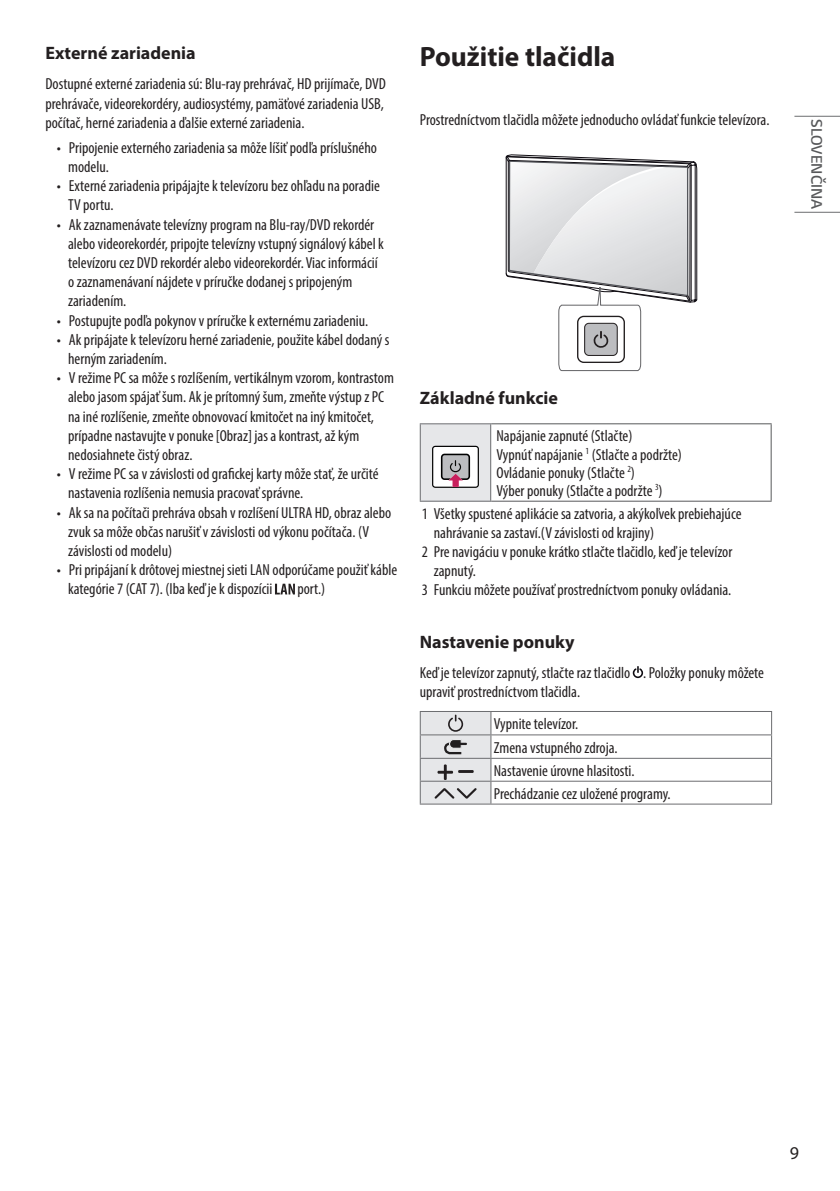
<style>
.page{position:relative;width:840px;height:1191px;background:#fff}
.page>*{position:absolute;margin:0;border:0;box-sizing:border-box;transform-origin:0 0}
.Title_1{font:700 28px "Myriad Pro";color:#231f20}
.Title_3{font:700 18px "Myriad Pro";color:#231f20}
.t1{font:18px "Myriad Pro";color:#231f20}
.Body{font:condensed 16px/19.2px "Myriad Pro";color:#231f20}
.Body_Table{font:condensed 16px "Myriad Pro";color:#231f20}
.t2{font:300 16px "LG Smart";color:#57585a}
</style>
<div class="page">
<hr style="left:794px;top:116px;width:45px;height:1px;background:#6c6d70">
<hr style="left:794px;top:212px;width:45px;height:1px;background:#6c6d70">
<svg style="left:275px;top:583px;width:20px;height:11px"></svg>
<svg style="left:505px;top:154px;width:191px;height:217px"></svg>
<div style="left:420px;top:424px;width:70px;height:77px;background:#e6e7e9"></div>
<hr style="left:419px;top:423px;width:72px;height:1px;background:#6c6d70">
<hr style="left:419px;top:424px;width:1px;height:77px;background:#6c6d70">
<hr style="left:490px;top:424px;width:1px;height:77px;background:#6c6d70">
<hr style="left:419px;top:501px;width:72px;height:1px;background:#6c6d70">
<hr style="left:491px;top:423px;width:280px;height:1px;background:#57585a">
<hr style="left:770px;top:424px;width:1px;height:77px;background:#57585a">
<hr style="left:491px;top:501px;width:280px;height:1px;background:#57585a">
<div style="left:432px;top:446px;width:46px;height:41px;background:#fff;border-radius:3px"></div>
<div style="left:432px;top:446px;width:46px;height:42px;border:1px solid #000;border-radius:3px"></div>
<div style="left:441px;top:454px;width:28px;height:25px;background:#bcbdc0;border-radius:3px"></div>
<div style="left:440px;top:453px;width:30px;height:27px;border:2px solid #000;border-radius:3px"></div>
<svg style="left:448px;top:460px;width:14px;height:27px"></svg>
<svg style="left:632px;top:666px;width:10px;height:12px"></svg>
<hr style="left:490px;top:780px;width:281px;height:1px;background:#6c6d70">
<hr style="left:490px;top:711px;width:281px;height:1px;background:#6c6d70">
<hr style="left:490px;top:734px;width:281px;height:1px;background:#6c6d70">
<hr style="left:490px;top:758px;width:281px;height:1px;background:#6c6d70">
<hr style="left:490px;top:803px;width:281px;height:1px;background:#6c6d70">
<svg style="left:419px;top:711px;width:72px;height:93px"></svg>
<p class="Title_3" style="left:45px;top:41px;width:152px">Externé zariadenia</p>
<p class="Body" style="left:45px;top:74px;width:342px">Dostupné externé zariadenia sú: Blu-ray prehrávač, HD prijímače, DVD prehrávače, videorekordéry, audiosystémy, pamäťové zariadenia USB, počítač, herné zariadenia a ďalšie externé zariadenia.</p>
<p class="Body" style="left:68px;top:138px;width:310px;text-indent:-11px">• Pripojenie externého zariadenia sa môže líšiť podľa príslušného modelu.</p>
<p class="Body" style="left:68px;top:176px;width:313px;text-indent:-11px">• Externé zariadenia pripájajte k televízoru bez ohľadu na poradie<br>TV portu.</p>
<p class="Body" style="left:68px;top:214px;width:317px;text-indent:-11px">• Ak zaznamenávate televízny program na Blu-ray/DVD rekordér alebo videorekordér, pripojte televízny vstupný signálový kábel k televízoru cez DVD rekordér alebo videorekordér. Viac informácií o zaznamenávaní nájdete v príručke dodanej s pripojeným zariadením.</p>
<p class="Body" style="left:57px;top:310px;width:313px">• Postupujte podľa pokynov v príručke k externému zariadeniu.</p>
<p class="Body" style="left:68px;top:330px;width:323px;text-indent:-11px">• Ak pripájate k televízoru herné zariadenie, použite kábel dodaný s herným zariadením.</p>
<p class="Body" style="left:68px;top:368px;width:327px;text-indent:-11px">• V režime PC sa môže s rozlíšením, vertikálnym vzorom, kontrastom alebo jasom spájať šum. Ak je prítomný šum, zmeňte výstup z PC na iné rozlíšenie, zmeňte obnovovací kmitočet na iný kmitočet, prípadne nastavujte v ponuke [Obraz] jas a kontrast, až kým nedosiahnete čistý obraz.</p>
<p class="Body" style="left:68px;top:464px;width:312px;text-indent:-11px">• V režime PC sa v závislosti od grafickej karty môže stať, že určité nastavenia rozlíšenia nemusia pracovať správne.</p>
<p class="Body" style="left:68px;top:502px;width:324px;text-indent:-11px">• Ak sa na počítači prehráva obsah v rozlíšení ULTRA HD, obraz alebo zvuk sa môže občas narušiť v závislosti od výkonu počítača. (V závislosti od modelu)</p>
<p class="Body" style="left:68px;top:560px;width:330px;text-indent:-11px">• Pri pripájaní k drôtovej miestnej sieti LAN odporúčame použiť káble kategórie 7 (CAT 7). (Iba keď je k dispozícii</p>
<p class="Body" style="left:297px;top:579px;width:29px">port.)</p>
<p class="Title_1" style="left:419px;top:39px;width:197px">Použitie tlačidla</p>
<p class="Body" style="left:419px;top:110px;width:351px">Prostredníctvom tlačidla môžete jednoducho ovládať funkcie televízora.</p>
<p class="Title_3" style="left:419px;top:386px;width:140px">Základné funkcie</p>
<p class="Body_Table" style="left:496px;top:426px;width:137px">Napájanie zapnuté (Stlačte)</p>
<p class="Body_Table" style="left:496px;top:444px;width:187px">Vypnúť napájanie <sup>1</sup> (Stlačte a podržte)</p>
<p class="Body_Table" style="left:496px;top:462px;width:140px">Ovládanie ponuky (Stlačte <sup>2</sup>)</p>
<p class="Body_Table" style="left:496px;top:480px;width:168px">Výber ponuky (Stlačte a podržte <sup>3</sup>)</p>
<p class="Body" style="left:433px;top:503px;width:309px;text-indent:-12px">1 Všetky spustené aplikácie sa zatvoria, a akýkoľvek prebiehajúce nahrávanie sa zastaví.(V závislosti od krajiny)</p>
<p class="Body" style="left:433px;top:542px;width:300px;text-indent:-12px">2 Pre navigáciu v ponuke krátko stlačte tlačidlo, keď je televízor zapnutý.</p>
<p class="Body" style="left:421px;top:580px;width:311px">3 Funkciu môžete používať prostredníctvom ponuky ovládania.</p>
<p class="Title_3" style="left:419px;top:630px;width:156px">Nastavenie ponuky</p>
<p class="Body" style="left:419px;top:663px;width:345px">Keď je televízor zapnutý, stlačte raz tlačidlo . Položky ponuky môžete upraviť prostredníctvom tlačidla.</p>
<p class="Body" style="left:493px;top:714px;width:86px">Vypnite televízor.</p>
<p class="Body" style="left:493px;top:737px;width:125px">Zmena vstupného zdroja.</p>
<p class="Body" style="left:493px;top:760px;width:142px">Nastavenie úrovne hlasitosti.</p>
<p class="Body" style="left:493px;top:783px;width:178px">Prechádzanie cez uložené programy.</p>
<p class="t2" style="left:827px;top:119px;width:92px;rotate:90deg">SLOVENČINA</p>
<p class="t1" style="left:789px;top:1142px;width:11px">9</p>
</div>
